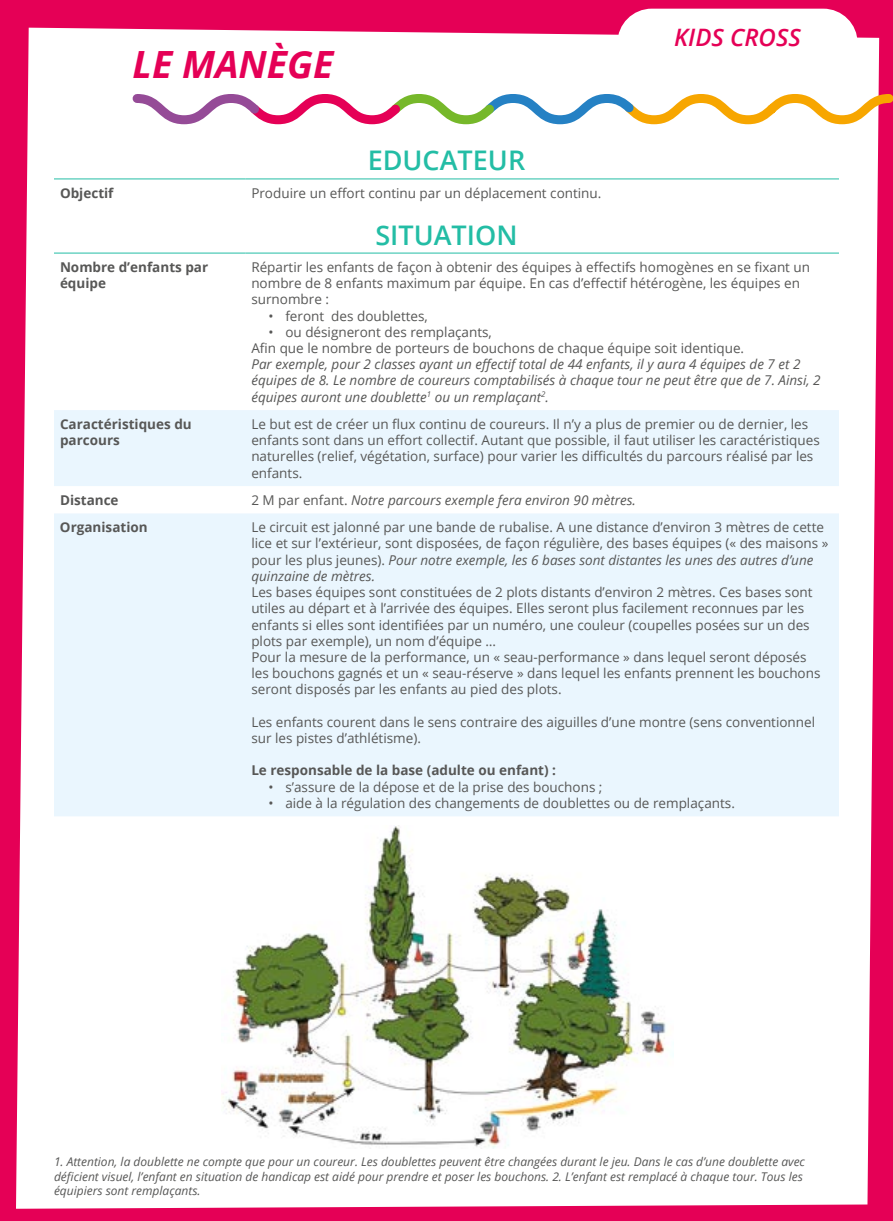
<style>
.page{position:relative;width:893px;height:1221px;background:#fff}
.page>*{position:absolute;margin:0;border:0;box-sizing:border-box;transform-origin:0 0}
.t1{font:italic 700 37.5px "Open Sans";color:#e50056}
.t2{font:600 27px "Open Sans";color:#23bda5}
.t3{font:italic 600 24px "Open Sans";color:#e50056}
.t4{font:13.5px/16.2px "Open Sans";color:#575756}
.t5{font:italic 13.5px/16.2px "Open Sans";color:#575756}
.t6{font:700 13.5px/16.2px "Open Sans";color:#575756}
.t7{font:italic 12px/14.4px "Open Sans";color:#575756}
.s1{font-style:normal}
.s2{font-style:italic}
</style>
<div class="page">
<div style="left:0;top:0;width:893px;height:1220px;background:#e50056"></div>
<div style="left:16px;top:28px;width:863px;height:1180px;background:#fff"></div>
<img style="left:221px;top:825px;width:453px;height:322px">
<svg style="left:128px;top:9px;width:765px;height:120px"></svg>
<div style="left:54px;top:410px;width:785px;height:406px;background:#eaf6fe"></div>
<hr style="left:54px;top:253px;width:191px;height:1px;background:#23bda5">
<hr style="left:245px;top:253px;width:594px;height:1px;background:#23bda5">
<hr style="left:54px;top:178px;width:191px;height:1px;background:#23bda5">
<hr style="left:245px;top:178px;width:594px;height:1px;background:#23bda5">
<h1 class="t1" style="left:133px;top:37px;width:202px">LE MANÈGE</h1>
<h2 class="t2" style="left:368px;top:142px;width:159px">EDUCATEUR</h2>
<h3 class="t3" style="left:674px;top:21px;width:128px">KIDS CROSS</h3>
<p class="t6" style="left:60px;top:184px;width:55px">Objectif</p>
<p class="t4" style="left:251px;top:184px;width:352px">Produire un effort continu par un déplacement continu.</p>
<h2 class="t2" style="left:375px;top:216px;width:144px">SITUATION</h2>
<p class="t6" style="left:60px;top:258px;width:150px">Nombre d’enfants par équipe</p>
<p class="t4" style="left:251px;top:258px;width:560px">Répartir les enfants de façon à obtenir des équipes à effectifs homogènes en se fixant un nombre de 8 enfants maximum par équipe. En cas d’effectif hétérogène, les équipes en surnombre :</p>
<p class="t4" style="left:268px;top:307px;width:161px">• feront des doublettes,</p>
<p class="t4" style="left:251px;top:323px;width:494px;text-indent:17px">• ou désigneront des remplaçants,<br>Afin que le nombre de porteurs de bouchons de chaque équipe soit identique.</p>
<p class="t5" style="left:251px;top:356px;width:571px">Par exemple, pour 2 classes ayant un effectif total de 44 enfants, il y aura 4 équipes de 7 et 2 équipes de 8. Le nombre de coureurs comptabilisés à chaque tour ne peut être que de 7. Ainsi, 2 équipes auront une doublette<sup>1</sup> ou un remplaçant<sup>2</sup>.</p>
<p class="t6" style="left:60px;top:415px;width:133px">Caractéristiques du parcours</p>
<p class="t4" style="left:251px;top:415px;width:570px">Le but est de créer un flux continu de coureurs. Il n’y a plus de premier ou de dernier, les enfants sont dans un effort collectif. Autant que possible, il faut utiliser les caractéristiques naturelles (relief, végétation, surface) pour varier les difficultés du parcours réalisé par les enfants.</p>
<p class="t6" style="left:60px;top:491px;width:60px">Distance</p>
<p class="t5" style="left:251px;top:491px;width:386px"><span class="s1">2 M par enfant.</span> Notre parcours exemple fera environ 90 mètres.</p>
<p class="t6" style="left:60px;top:519px;width:89px">Organisation</p>
<p class="t4" style="left:251px;top:519px;width:579px">Le circuit est jalonné par une bande de rubalise. A une distance d’environ 3 mètres de cette lice et sur l’extérieur, sont disposées, de façon régulière, des bases équipes (« des maisons » pour les plus jeunes). <span class="s2">Pour notre exemple, les 6 bases sont distantes les unes des autres d’une quinzaine de mètres.</span></p>
<p class="t4" style="left:251px;top:583px;width:571px">Les bases équipes sont constituées de 2 plots distants d’environ 2 mètres. Ces bases sont utiles au départ et à l’arrivée des équipes. Elles seront plus facilement reconnues par les enfants si elles sont identifiées par un numéro, une couleur (coupelles posées sur un des plots par exemple), un nom d’équipe …<br>Pour la mesure de la performance, un « seau-performance » dans lequel seront déposés les bouchons gagnés et un « seau-réserve » dans lequel les enfants prennent les bouchons seront disposés par les enfants au pied des plots.</p>
<p class="t4" style="left:251px;top:713px;width:565px">Les enfants courent dans le sens contraire des aiguilles d’une montre (sens conventionnel sur les pistes d’athlétisme).</p>
<p class="t6" style="left:251px;top:762px;width:306px">Le responsable de la base (adulte ou enfant) :</p>
<p class="t4" style="left:268px;top:778px;width:336px">• s’assure de la dépose et de la prise des bouchons ;</p>
<p class="t4" style="left:268px;top:794px;width:468px">• aide à la régulation des changements de doublettes ou de remplaçants.</p>
<p class="t7" style="left:54px;top:1154px;width:752px">1. Attention, la doublette ne compte que pour un coureur. Les doublettes peuvent être changées durant le jeu. Dans le cas d’une doublette avec déficient visuel, l’enfant en situation de handicap est aidé pour prendre et poser les bouchons. 2. L’enfant est remplacé à chaque tour. Tous les équipiers sont remplaçants.</p>
</div>
